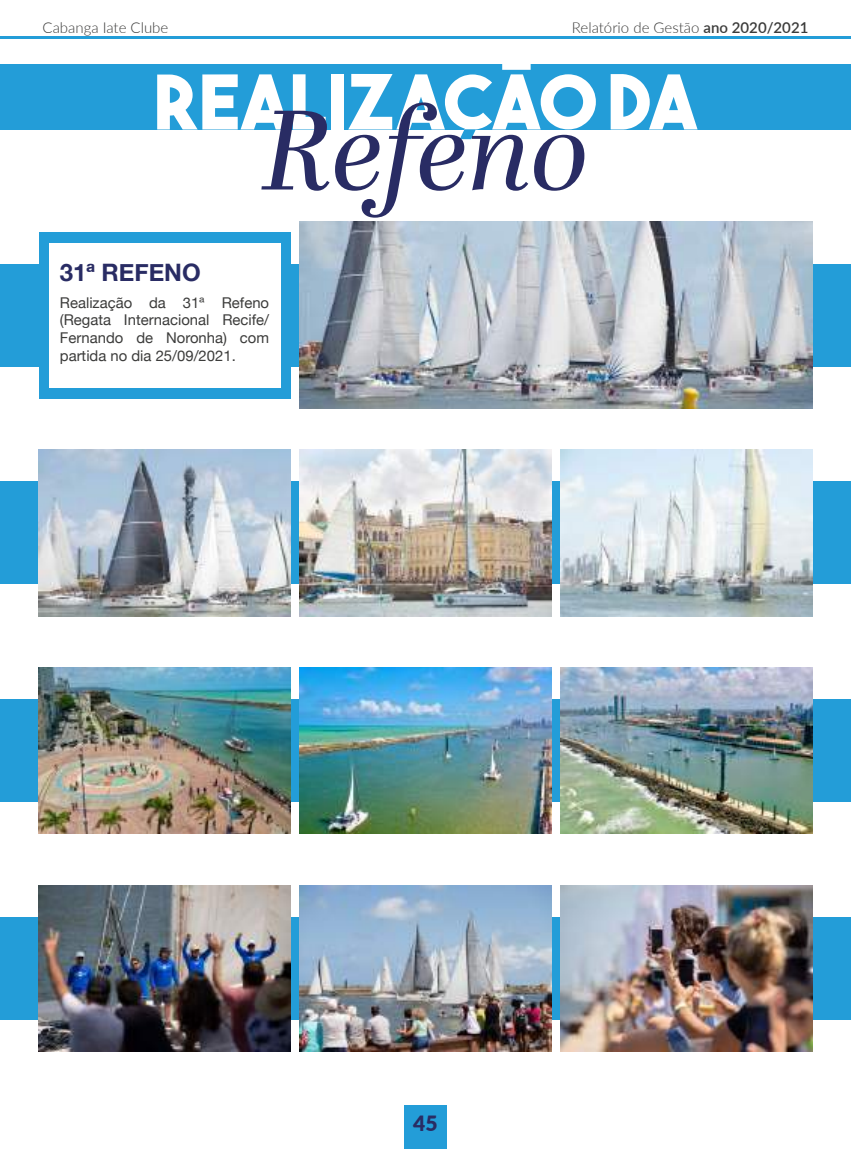
<style>
.page{position:relative;width:851px;height:1149px;background:#fff}
.page>*{position:absolute;margin:0;border:0;box-sizing:border-box;transform-origin:0 0}
.t1{font:italic 112.5px "Abril Display";color:#292c64}
.t2{font:75px "The Bold Font";color:#fff}
.t3{font:700 24px "Helvetica Neue";color:#292c64}
.t4{font:900 21px "Lato";color:#292c64}
.t5{font:300 15px "Lato";color:#3c3c3b}
.t6{font:14.85px/17.9px "Helvetica Neue";color:#3c3c3b;text-align:justify}
.s1{font-weight:600}
</style>
<div class="page">
<hr style="left:0;top:36px;width:850px;height:2px;background:#239dd8">
<div style="left:404px;top:1104px;width:42px;height:44px;background:#239dd8"></div>
<div style="left:0;top:64px;width:850px;height:65px;background:#239dd8"></div>
<div style="left:0;top:264px;width:850px;height:102px;background:#239dd8"></div>
<div style="left:0;top:481px;width:850px;height:103px;background:#239dd8"></div>
<div style="left:0;top:699px;width:850px;height:102px;background:#239dd8"></div>
<div style="left:0;top:916px;width:850px;height:103px;background:#239dd8"></div>
<div style="left:39px;top:232px;width:251px;height:166px;background:#239dd8"></div>
<div style="left:49px;top:243px;width:231px;height:144px;background:#fff"></div>
<svg style="left:459px;top:129px;width:18px;height:10px"></svg>
<img style="left:299px;top:221px;width:513px;height:188px">
<img style="left:299px;top:449px;width:252px;height:167px">
<img style="left:560px;top:449px;width:252px;height:167px">
<img style="left:39px;top:449px;width:251px;height:167px">
<img style="left:39px;top:667px;width:251px;height:166px">
<img style="left:560px;top:667px;width:252px;height:166px">
<img style="left:299px;top:667px;width:252px;height:166px">
<img style="left:560px;top:885px;width:252px;height:166px">
<img style="left:299px;top:885px;width:252px;height:166px">
<img style="left:39px;top:885px;width:251px;height:166px">
<p class="t5" style="left:43px;top:17px;width:127px">Cabanga Iate Clube</p>
<p class="t5" style="left:571px;top:17px;width:238px">Relatório de Gestão <span class="s1">ano 2020/2021</span></p>
<h2 class="t2" style="left:153px;top:55px;width:545px">REALIZAÇÃO DA</h2>
<h1 class="t1" style="left:262px;top:71px;width:329px">Refeno</h1>
<h3 class="t3" style="left:60px;top:258px;width:142px">31ª REFENO</h3>
<p class="t6" style="left:60px;top:293px;width:211px">Realização da 31ª Refeno (Regata Internacional Recife/ Fernando de Noronha) com partida no dia 25/09/2021.</p>
<h3 class="t4" style="left:413px;top:1106px;width:26px">45</h3>
</div>
